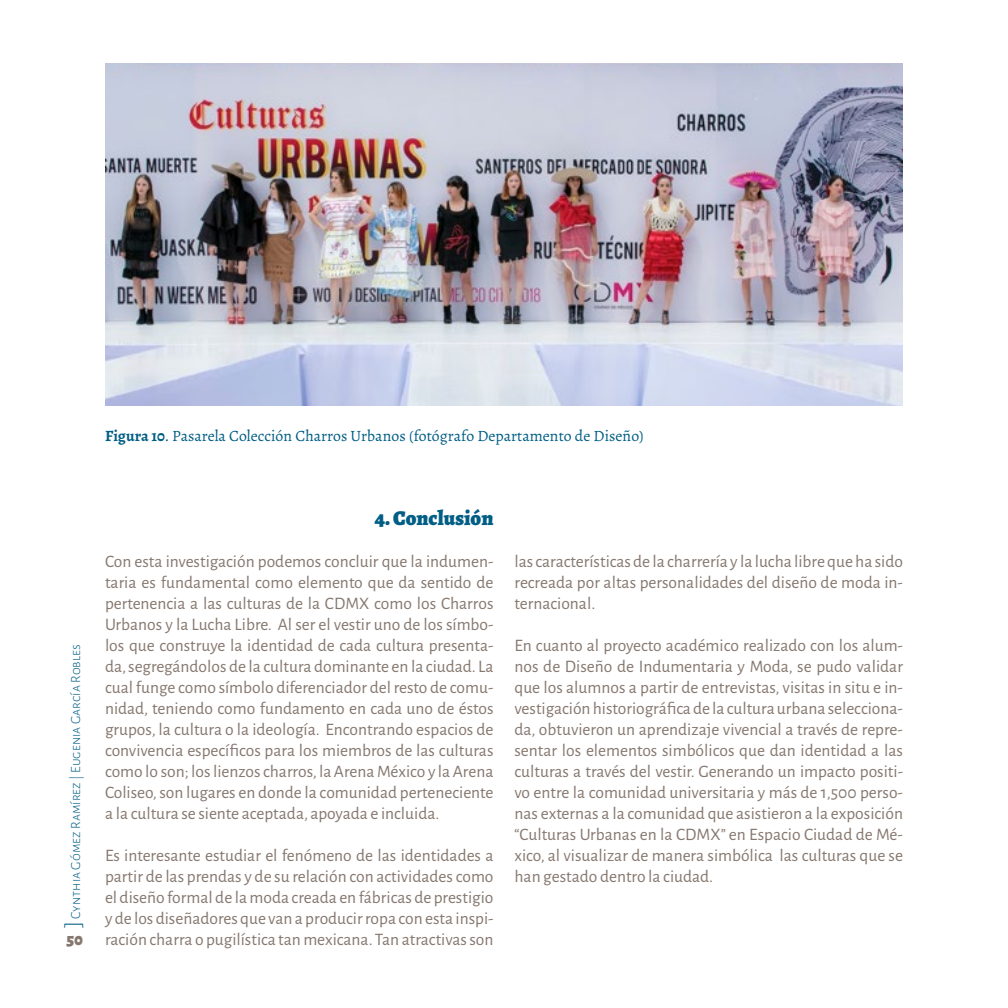
<style>
.page{position:relative;width:1008px;height:1008px;background:#fff}
.page>*{position:absolute;margin:0;border:0;box-sizing:border-box;transform-origin:0 0}
.t1{font:900 21px "Alegreya";color:#005e85}
.t2{font:17.5px/21px "Alegreya Sans";color:#86786f;text-align:justify}
.t3{font:900 17.5px "Alegreya Sans SC";color:#86786f}
.t4{font:15.75px "Alegreya";color:#005e85}
.t5{font:300 14px "Alegreya Sans SC";color:#005e85}
.s1{font-weight:700}
.s2{font-size:24.5px}
</style>
<div class="page">
<img style="left:105px;top:63px;width:798px;height:342px">
<p class="t4" style="left:105px;top:426px;width:541px"><span class="s1">Figura 10</span>. Pasarela Colección Charros Urbanos (fotógrafo Departamento de Diseño)</p>
<p class="t5" style="left:67px;top:928px;width:286px;rotate:-90deg"><span class="s2">]</span> Cynthia Gómez Ramírez | Eugenia García Robles</p>
<p class="t3" style="left:66px;top:925px;width:18px">50</p>
<p class="t1" style="left:375px;top:504px;width:120px">4. Conclusión</p>
<p class="t2" style="left:105px;top:550px;width:390px">Con esta investigación podemos concluir que la indumen&shy;taria es fundamental como elemento que da sentido de pertenencia a las culturas de la CDMX como los Charros Urbanos y la Lucha Libre. Al ser el vestir uno de los símbo&shy;los que construye la identidad de cada cultura presenta&shy;da, segregándolos de la cultura dominante en la ciudad. La cual funge como símbolo diferenciador del resto de comu&shy;nidad, teniendo como fundamento en cada uno de éstos grupos, la cultura o la ideología. Encontrando espacios de convivencia específicos para los miembros de las culturas como lo son; los lienzos charros, la Arena México y la Arena Coliseo, son lugares en donde la comunidad perteneciente a la cultura se siente aceptada, apoyada e incluida.</p>
<p class="t2" style="left:105px;top:844px;width:390px">Es interesante estudiar el fenómeno de las identidades a partir de las prendas y de su relación con actividades como el diseño formal de la moda creada en fábricas de prestigio y de los diseñadores que van a producir ropa con esta inspi&shy;ración charra o pugilística tan mexicana. Tan atractivas son</p>
<p class="t2" style="left:514px;top:550px;width:390px">las características de la charrería y la lucha libre que ha sido recreada por altas personalidades del diseño de moda in&shy;ternacional.</p>
<p class="t2" style="left:514px;top:634px;width:390px">En cuanto al proyecto académico realizado con los alum&shy;nos de Diseño de Indumentaria y Moda, se pudo validar que los alumnos a partir de entrevistas, visitas in situ e in&shy;vestigación historiográfica de la cultura urbana selecciona&shy;da, obtuvieron un aprendizaje vivencial a través de repre&shy;sentar los elementos simbólicos que dan identidad a las culturas a través del vestir. Generando un impacto positi&shy;vo entre la comunidad universitaria y más de 1,500 perso&shy;nas externas a la comunidad que asistieron a la exposición “Culturas Urbanas en la CDMX” en Espacio Ciudad de Mé&shy;xico, al visualizar de manera simbólica las culturas que se han gestado dentro la ciudad.</p>
</div>
